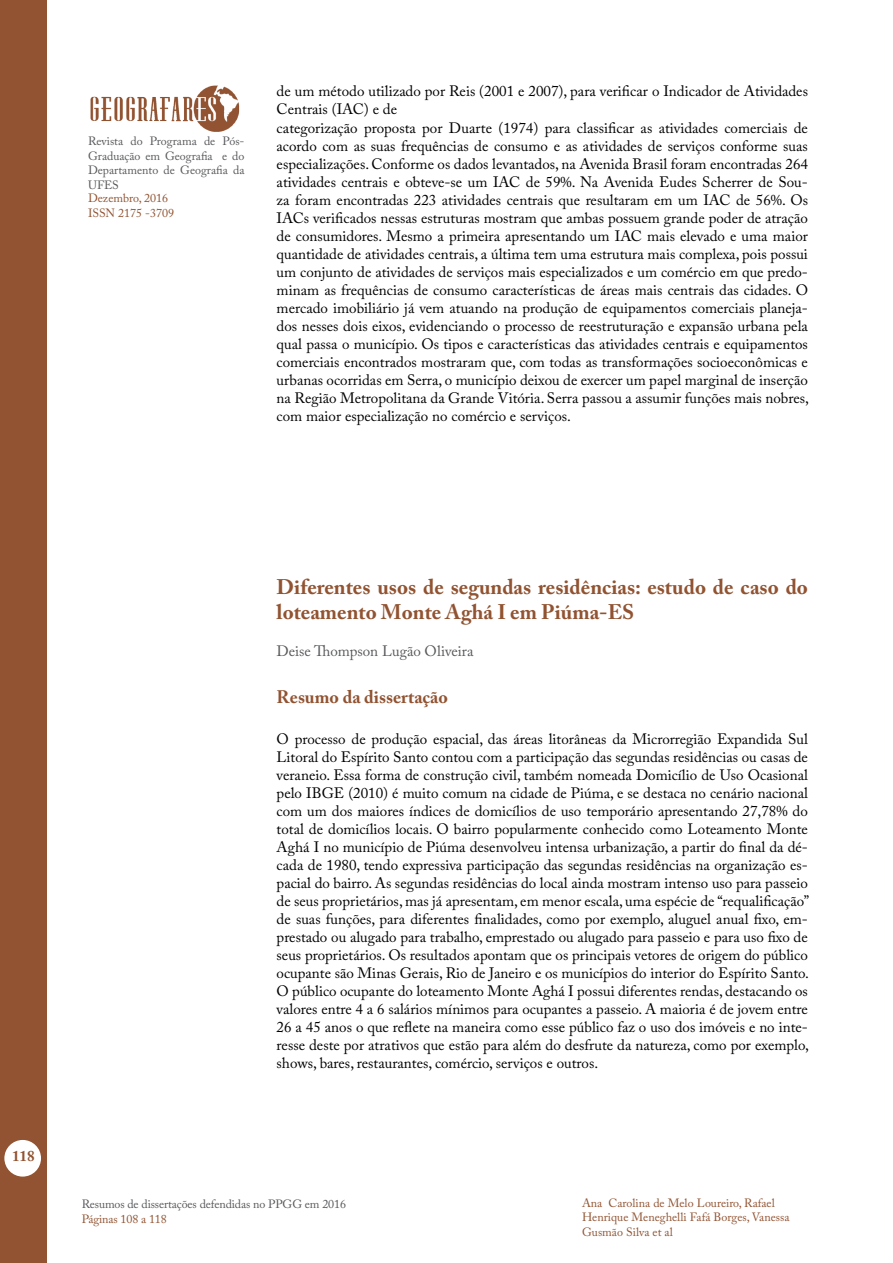
<style>
.page{position:relative;width:893px;height:1263px;background:#fff}
.page>*{position:absolute;margin:0;border:0;box-sizing:border-box;transform-origin:0 0}
.t1{font:700 21px/25.2px "Adobe Caslon Pro";color:#915331}
.t2{font:700 18px "Adobe Caslon Pro";color:#915331}
.t3{font:15px/18px "Adobe Caslon Pro";color:#000;text-align:justify}
.t4{font:15px "Adobe Caslon Pro";color:#57585a}
.t5{font:700 15px "Adobe Caslon Pro";color:#915331}
.t6{font:12px/14.4px "Adobe Caslon Pro";color:#915331}
.t7{font:12px/14.4px "Adobe Caslon Pro";letter-spacing:-.005em;color:#57585a;text-align:justify}
</style>
<div class="page">
<div style="left:0;top:0;width:47px;height:1263px;background:#915331"></div>
<div style="left:4px;top:1140px;width:37px;height:36px;background:#fff;border-radius:50%"></div>
<img style="left:90px;top:85px;width:150px;height:47px">
<p class="t7" style="left:88px;top:134px;width:158px">Revista do Programa de Pós-Graduação em Geografia e do Departamento de Geografia da UFES</p>
<p class="t6" style="left:88px;top:191px;width:88px;line-height:14.9px">Dezembro, 2016<br>ISSN 2175 -3709</p>
<p class="t3" style="left:277px;top:82px;width:533px">de um método utilizado por Reis (2001 e 2007), para verificar o Indicador de Atividades<br>Centrais (IAC) e de</p>
<p class="t3" style="left:277px;top:118px;width:534px">categorização proposta por Duarte (1974) para classificar as atividades comerciais de acordo com as suas frequências de consumo e as atividades de serviços conforme suas especializações. Conforme os dados levantados, na Avenida Brasil foram encontradas 264 atividades centrais e obteve-se um IAC de 59%. Na Avenida Eudes Scherrer de Sou&shy;za foram encontradas 223 atividades centrais que resultaram em um IAC de 56%. Os IACs verificados nessas estruturas mostram que ambas possuem grande poder de atração de consumidores. Mesmo a primeira apresentando um IAC mais elevado e uma maior quantidade de atividades centrais, a última tem uma estrutura mais complexa, pois possui um conjunto de atividades de serviços mais especializados e um comércio em que predo&shy;minam as frequências de consumo características de áreas mais centrais das cidades. O mercado imobiliário já vem atuando na produção de equipamentos comerciais planeja&shy;dos nesses dois eixos, evidenciando o processo de reestruturação e expansão urbana pela qual passa o município. Os tipos e características das atividades centrais e equipamentos comerciais encontrados mostraram que, com todas as transformações socioeconômicas e urbanas ocorridas em Serra, o município deixou de exercer um papel marginal de inserção na Região Metropolitana da Grande Vitória. Serra passou a assumir funções mais nobres, com maior especialização no comércio e serviços.</p>
<p class="t5" style="left:12px;top:1147px;width:24px">118</p>
<p class="t1" style="left:277px;top:574px;width:533px">Diferentes usos de segundas residências: estudo de caso do loteamento Monte Aghá I em Piúma-ES</p>
<p class="t4" style="left:277px;top:642px;width:198px">Deise Thompson Lugão Oliveira</p>
<p class="t2" style="left:277px;top:686px;width:173px">Resumo da dissertação</p>
<p class="t3" style="left:277px;top:729px;width:534px">O processo de produção espacial, das áreas litorâneas da Microrregião Expandida Sul Litoral do Espírito Santo contou com a participação das segundas residências ou casas de veraneio. Essa forma de construção civil, também nomeada Domicílio de Uso Ocasional pelo IBGE (2010) é muito comum na cidade de Piúma, e se destaca no cenário nacional com um dos maiores índices de domicílios de uso temporário apresentando 27,78% do total de domicílios locais. O bairro popularmente conhecido como Loteamento Monte Aghá I no município de Piúma desenvolveu intensa urbanização, a partir do final da dé&shy;cada de 1980, tendo expressiva participação das segundas residências na organização es&shy;pacial do bairro. As segundas residências do local ainda mostram intenso uso para passeio de seus proprietários, mas já apresentam, em menor escala, uma espécie de “requalificação” de suas funções, para diferentes finalidades, como por exemplo, aluguel anual fixo, em&shy;prestado ou alugado para trabalho, emprestado ou alugado para passeio e para uso fixo de seus proprietários. Os resultados apontam que os principais vetores de origem do público ocupante são Minas Gerais, Rio de Janeiro e os municípios do interior do Espírito Santo.<br>O público ocupante do loteamento Monte Aghá I possui diferentes rendas, destacando os valores entre 4 a 6 salários mínimos para ocupantes a passeio. A maioria é de jovem entre 26 a 45 anos o que reflete na maneira como esse público faz o uso dos imóveis e no inte&shy;resse deste por atrativos que estão para além do desfrute da natureza, como por exemplo, shows, bares, restaurantes, comércio, serviços e outros.</p>
<p class="t7" style="left:82px;top:1197px;width:266px">Resumos de dissertações defendidas no PPGG em 2016</p>
<p class="t6" style="left:82px;top:1211px;width:87px">Páginas 108 a 118</p>
<p class="t6" style="left:582px;top:1195px;width:209px">Ana Carolina de Melo Loureiro, Rafael<br>Henrique Meneghelli Fafá Borges, Vanessa<br>Gusmão Silva et al</p>
</div>
